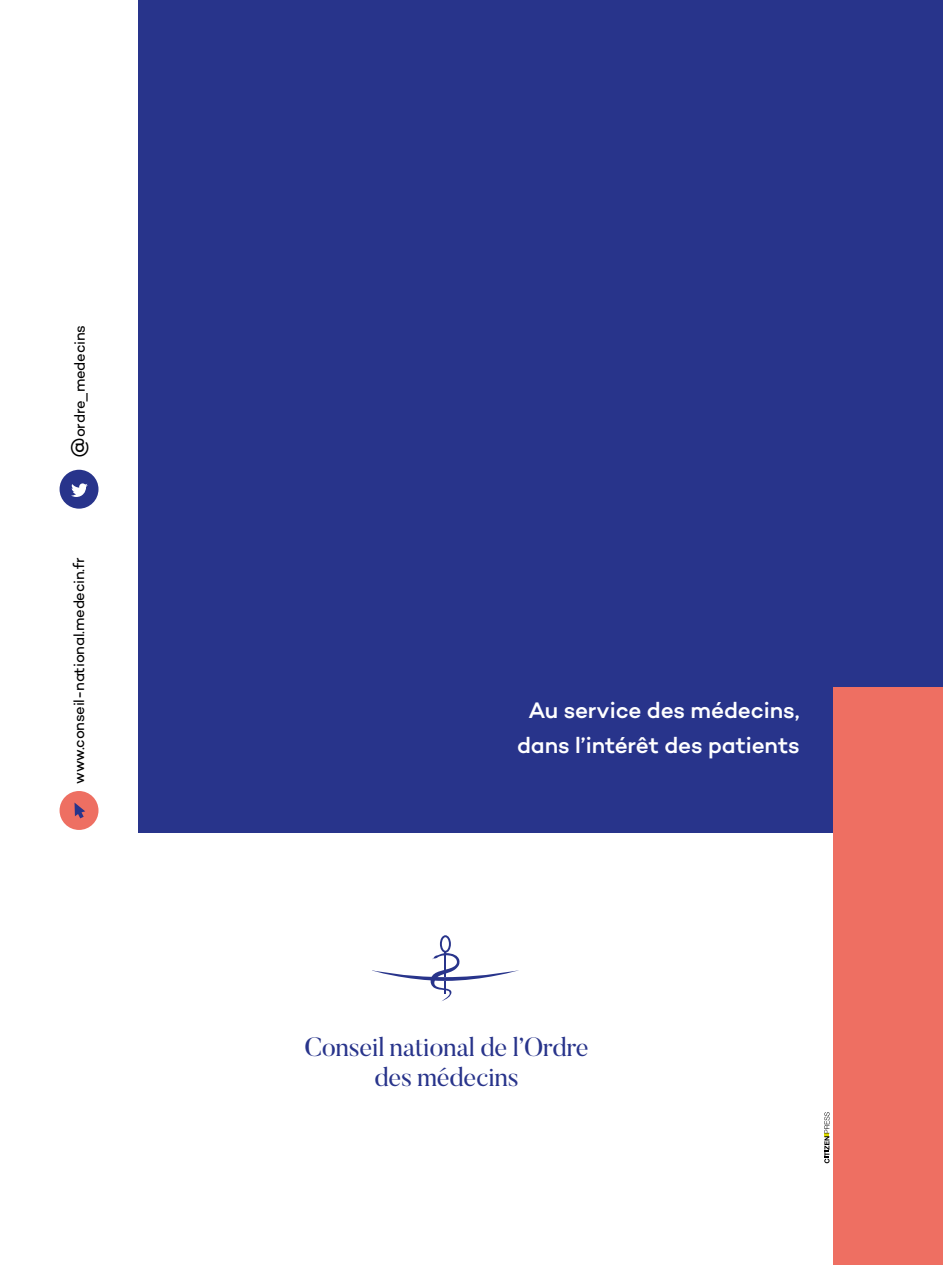
<style>
.page{position:relative;width:943px;height:1265px;background:#fff}
.page>*{position:absolute;margin:0;border:0;box-sizing:border-box;transform-origin:0 0}
.t1{font:26.25px/29.8px "Butler";letter-spacing:-.01em;color:#28348b;text-align:center}
.t2{font:500 22.75px/35px "Campton";letter-spacing:-.005em;color:#fff;text-align:center}
.t3{font:14.88px "Campton";letter-spacing:-.015em;color:#000}
.s1{font-size:21px}
</style>
<div class="page">
<div style="left:139px;top:0;width:804px;height:832px;background:#28348b"></div>
<div style="left:833px;top:687px;width:110px;height:578px;background:#ee6f62"></div>
<svg style="left:372px;top:935px;width:147px;height:66px"></svg>
<div style="left:60px;top:470px;width:38px;height:39px;background:#28348b;border-radius:50%"></div>
<svg style="left:71px;top:483px;width:17px;height:14px"></svg>
<div style="left:60px;top:791px;width:38px;height:39px;background:#ee6f62;border-radius:50%"></div>
<svg style="left:74px;top:803px;width:11px;height:15px"></svg>
<svg style="left:824px;top:1112px;width:5px;height:51px"></svg>
<p class="t3" style="left:70px;top:458px;width:134px;rotate:-90deg"><span class="s1">@</span>ordre_medecins</p>
<p class="t3" style="left:70px;top:784px;width:228px;rotate:-90deg">www.conseil-national.medecin.fr</p>
<h2 class="t2" style="left:517px;top:692px;width:284px">Au service des médecins, dans l’intérêt des patients</h2>
<h1 class="t1" style="left:304px;top:1032px;width:286px">Conseil national de l’Ordre des médecins</h1>
</div>
